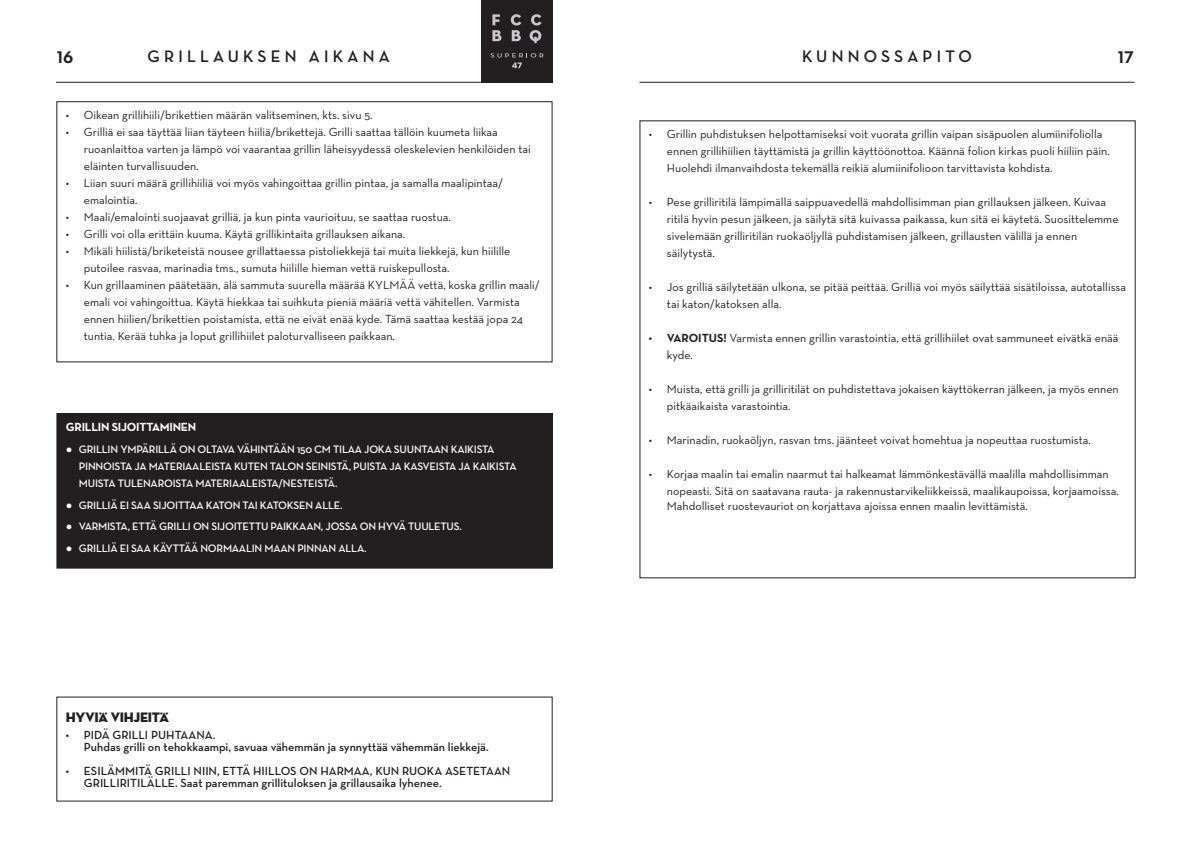
<style>
.page{position:relative;width:1191px;height:842px;background:#fff}
.page>*{position:absolute;margin:0;border:0;box-sizing:border-box;transform-origin:0 0}
.t1{font:700 22px "Neutra Disp";color:#231f20}
.topptekst_sider{font:700 17px "Neutra Disp";letter-spacing:.25em;color:#231f20}
.MT{font:14px "Neutra Disp Titling";letter-spacing:-.02em;color:#231f20}
.t2{font:12px/17px "Neutra Text";color:#231f20}
.t3{font:600 12px/12px "Neutra Text";color:#231f20}
.Bullet_11p_negative{font:700 12px "Neutra Text";letter-spacing:-.02em;color:#fff}
.t4{font:600 11px/17px "Neutra Text";letter-spacing:-.02em;color:#fff}
.s1{font-family:"Arial Narrow";font-weight:400}
.s2{font-weight:700}
</style>
<div class="page">
<div style="left:481px;top:0;width:72px;height:82px;background:#231f20"></div>
<svg style="left:492px;top:14px;width:9px;height:27px"></svg>
<svg style="left:529px;top:14px;width:12px;height:29px"></svg>
<svg style="left:511px;top:14px;width:10px;height:27px"></svg>
<svg style="left:490px;top:53px;width:53px;height:15px"></svg>
<div style="left:56px;top:101px;width:496px;height:261px;border:1px solid #231f20"></div>
<div style="left:57px;top:414px;width:495px;height:154px;background:#231f20"></div>
<div style="left:56px;top:413px;width:496px;height:156px;border:1px solid #231f20"></div>
<hr style="left:56px;top:82px;width:425px;height:1px;background:#231f20">
<hr style="left:639px;top:82px;width:495px;height:1px;background:#231f20">
<p class="topptekst_sider" style="left:148px;top:47px;width:244px">GRILLAUKSEN AIKANA</p>
<p class="topptekst_sider" style="left:802px;top:47px;width:171px">KUNNOSSAPITO</p>
<h1 class="t1" style="left:57px;top:43px;width:18px">16</h1>
<h1 class="t1" style="left:1117px;top:43px;width:18px">17</h1>
<p class="t2" style="left:66px;top:106px;width:308px">• Oikean grillihiili/brikettien määrän valitseminen, kts. sivu 5.</p>
<p class="t2" style="left:84px;top:123px;width:448px;text-indent:-18px">• Grilliä ei saa täyttää liian täyteen hiiliä/brikettejä. Grilli saattaa tällöin kuumeta liikaa ruoanlaittoa varten ja lämpö voi vaarantaa grillin läheisyydessä oleskelevien henkilöiden tai eläinten turvallisuuden.</p>
<p class="t2" style="left:84px;top:174px;width:421px;text-indent:-18px">• Liian suuri määrä grillihiiliä voi myös vahingoittaa grillin pintaa, ja samalla maalipintaa/ emalointia.</p>
<p class="t2" style="left:66px;top:208px;width:386px">• Maali/emalointi suojaavat grilliä, ja kun pinta vaurioituu, se saattaa ruostua.</p>
<p class="t2" style="left:66px;top:225px;width:341px">• Grilli voi olla erittäin kuuma. Käytä grillikintaita grillauksen aikana.</p>
<p class="t2" style="left:84px;top:242px;width:428px;text-indent:-18px">• Mikäli hiilistä/briketeistä nousee grillattaessa pistoliekkejä tai muita liekkejä, kun hiilille putoilee rasvaa, marinadia tms., sumuta hiilille hieman vettä ruiskepullosta.</p>
<p class="t2" style="left:84px;top:276px;width:458px;text-indent:-18px">• Kun grillaaminen päätetään, älä sammuta suurella määrää KYLMÄÄ vettä, koska grillin maali/ emali voi vahingoittua. Käytä hiekkaa tai suihkuta pieniä määriä vettä vähitellen. Varmista ennen hiilien/brikettien poistamista, että ne eivät enää kyde. Tämä saattaa kestää jopa 24 tuntia. Kerää tuhka ja loput grillihiilet paloturvalliseen paikkaan.</p>
<p class="Bullet_11p_negative" style="left:66px;top:419px;width:132px">GRILLIN SIJOITTAMINEN</p>
<p class="t4" style="left:79px;top:440px;width:439px;text-indent:-13px"><span class="s1">●</span> GRILLIN YMPÄRILLÄ ON OLTAVA VÄHINTÄÄN 150 CM TILAA JOKA SUUNTAAN KAIKISTA<br>PINNOISTA JA MATERIAALEISTA KUTEN TALON SEINISTÄ, PUISTA JA KASVEISTA JA KAIKISTA<br>MUISTA TULENAROISTA MATERIAALEISTA/NESTEISTÄ.</p>
<p class="t4" style="left:66px;top:496px;width:278px"><span class="s1">●</span> GRILLIÄ EI SAA SIJOITTAA KATON TAI KATOKSEN ALLE.</p>
<p class="t4" style="left:66px;top:518px;width:397px"><span class="s1">●</span> VARMISTA, ETTÄ GRILLI ON SIJOITETTU PAIKKAAN, JOSSA ON HYVÄ TUULETUS.</p>
<p class="t4" style="left:66px;top:540px;width:302px"><span class="s1">●</span> GRILLIÄ EI SAA KÄYTTÄÄ NORMAALIN MAAN PINNAN ALLA.</p>
<p class="MT" style="left:66px;top:708px;width:105px">HYVIÄ VIHJEITÄ</p>
<p class="t3" style="left:84px;top:729px;width:406px;text-indent:-18px">• PIDÄ GRILLI PUHTAANA.<br>Puhdas grilli on tehokkaampi, savuaa vähemmän ja synnyttää vähemmän liekkejä.</p>
<p class="t3" style="left:84px;top:765px;width:428px;text-indent:-18px">• ESILÄMMITÄ GRILLI NIIN, ETTÄ HIILLOS ON HARMAA, KUN RUOKA ASETETAAN<br>GRILLIRITILÄLLE. Saat paremman grillituloksen ja grillausaika lyhenee.</p>
<p class="t2" style="left:667px;top:125px;width:444px;text-indent:-18px">• Grillin puhdistuksen helpottamiseksi voit vuorata grillin vaipan sisäpuolen alumiinifoliolla ennen grillihiilien täyttämistä ja grillin käyttöönottoa. Käännä folion kirkas puoli hiiliin päin.<br>Huolehdi ilmanvaihdosta tekemällä reikiä alumiinifolioon tarvittavista kohdista.</p>
<p class="t2" style="left:667px;top:193px;width:453px;text-indent:-18px">• Pese grilliritilä lämpimällä saippuavedellä mahdollisimman pian grillauksen jälkeen. Kuivaa ritilä hyvin pesun jälkeen, ja säilytä sitä kuivassa paikassa, kun sitä ei käytetä. Suosittelemme sivelemään grilliritilän ruokaöljyllä puhdistamisen jälkeen, grillausten välillä ja ennen säilytystä.</p>
<p class="t2" style="left:667px;top:278px;width:461px;text-indent:-18px">• Jos grilliä säilytetään ulkona, se pitää peittää. Grilliä voi myös säilyttää sisätiloissa, autotallissa tai katon/katoksen alla.</p>
<p class="t2" style="left:667px;top:329px;width:453px;text-indent:-18px"><span class="s2">• VAROITUS!</span> Varmista ennen grillin varastointia, että grillihiilet ovat sammuneet eivätkä enää kyde.</p>
<p class="t2" style="left:667px;top:380px;width:453px;text-indent:-18px">• Muista, että grilli ja grilliritilät on puhdistettava jokaisen käyttökerran jälkeen, ja myös ennen pitkäaikaista varastointia.</p>
<p class="t2" style="left:649px;top:431px;width:443px">• Marinadin, ruokaöljyn, rasvan tms. jäänteet voivat homehtua ja nopeuttaa ruostumista.</p>
<p class="t2" style="left:667px;top:465px;width:453px;text-indent:-18px">• Korjaa maalin tai emalin naarmut tai halkeamat lämmönkestävällä maalilla mahdollisimman nopeasti. Sitä on saatavana rauta- ja rakennustarvikeliikkeissä, maalikaupoissa, korjaamoissa.</p>
<p class="t2" style="left:667px;top:497px;width:362px">Mahdolliset ruostevauriot on korjattava ajoissa ennen maalin levittämistä.</p>
</div>
